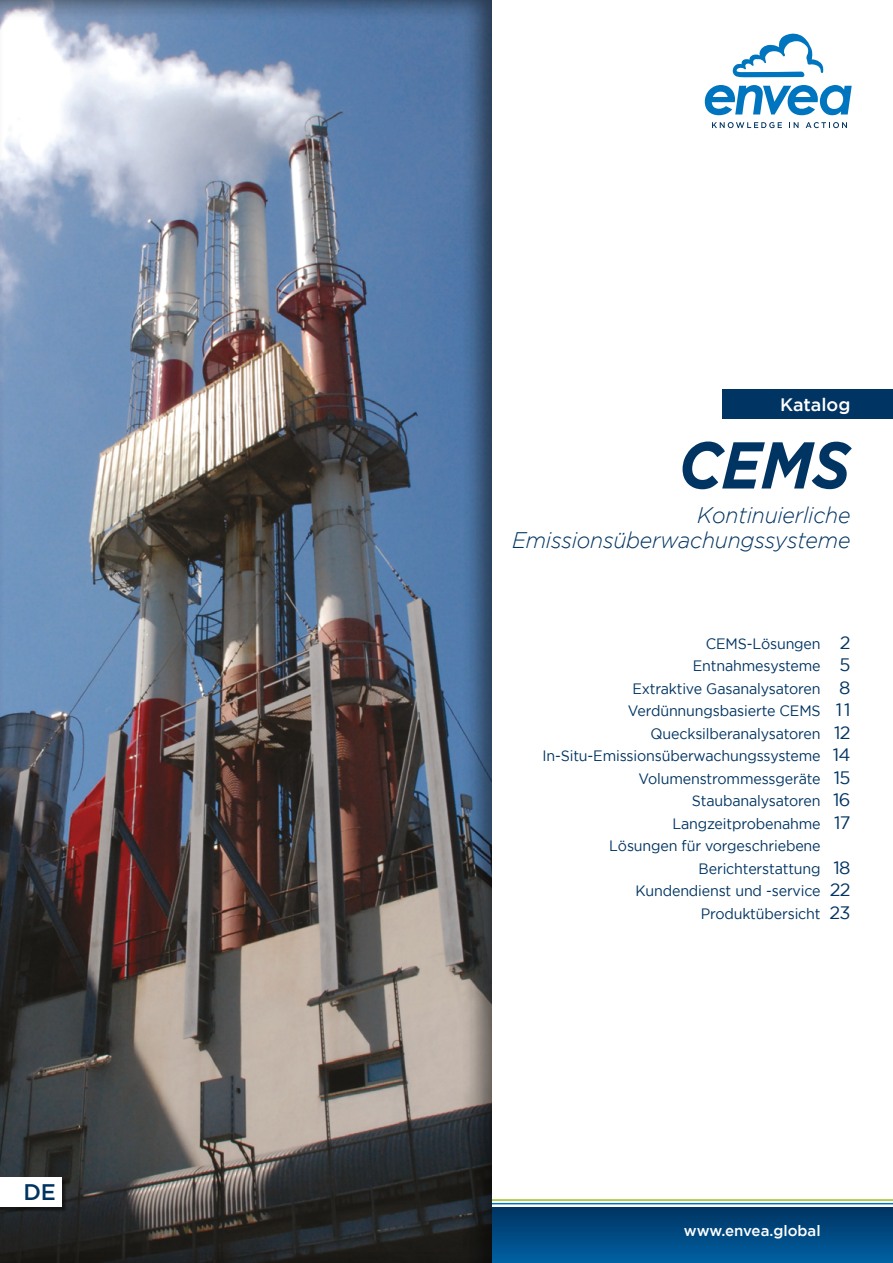
<style>
.page{position:relative;width:893px;height:1263px;background:#fff}
.page>*{position:absolute;margin:0;border:0;box-sizing:border-box;transform-origin:0 0}
.t1{font:italic 700 66px "Gotham";color:#003462;scale:.91 1}
.t2{font:italic 300 22.5px/25.5px "Gotham";letter-spacing:-.01em;color:#003462;text-align:right;scale:.95 1}
.t3{font:500 22.5px "Gotham";color:#003361}
.t4{font:18px "Gotham";letter-spacing:-.05em;color:#003462}
.t5{font:500 18px "Gotham";color:#fff}
.t6{font:15px/22.5px "Gotham";letter-spacing:-.01em;color:#003462;text-align:right;scale:.95 1}
.t7{font:500 15px "Gotham";color:#fff}
</style>
<div class="page">
<div style="left:470px;top:1207px;width:423px;height:56px;background:#005a99"></div>
<svg style="left:504px;top:1214px;width:389px;height:32px"></svg>
<svg style="left:504px;top:1199px;width:389px;height:15px"></svg>
<div style="left:0;top:0;width:504px;height:1263px;background:#000;opacity:.5"></div>
<div style="left:0;top:1178px;width:67px;height:33px;background:#000;opacity:.5"></div>
<div style="left:0;top:1177px;width:62px;height:29px;background:#fff"></div>
<svg style="left:705px;top:85px;width:147px;height:30px"></svg>
<svg style="left:732px;top:33px;width:92px;height:44px"></svg>
<svg style="left:712px;top:122px;width:70px;height:6px"></svg>
<svg style="left:789px;top:122px;width:9px;height:6px"></svg>
<svg style="left:806px;top:122px;width:41px;height:6px"></svg>
<div style="left:723px;top:389px;width:170px;height:30px;background:#003462"></div>
<p class="t3" style="left:23px;top:1180px;width:34px">DE</p>
<p class="t5" style="left:780px;top:394px;width:72px">Katalog</p>
<p class="t1" style="left:678px;top:427px;width:190px">CEMS</p>
<p class="t2" style="left:512px;top:502px;width:358px">Kontinuierliche<br>Emissionsüberwachungssysteme</p>
<p class="t6" style="left:706px;top:632px;width:123px">CEMS-Lösungen</p>
<p class="t6" style="left:693px;top:654px;width:136px">Entnahmesysteme</p>
<p class="t6" style="left:632px;top:677px;width:200px">Extraktive Gasanalysatoren</p>
<p class="t6" style="left:628px;top:699px;width:204px">Verdünnungsbasierte CEMS</p>
<p class="t6" style="left:650px;top:722px;width:181px">Quecksilberanalysatoren</p>
<p class="t6" style="left:542px;top:744px;width:294px">In-Situ-Emissionsüberwachungssysteme</p>
<p class="t6" style="left:639px;top:767px;width:193px">Volumenstrommessgeräte</p>
<p class="t6" style="left:692px;top:789px;width:137px">Staubanalysatoren</p>
<p class="t6" style="left:672px;top:812px;width:158px">Langzeitprobenahme</p>
<p class="t6" style="left:609px;top:834px;width:224px">Lösungen für vorgeschriebene<br>Berichterstattung</p>
<p class="t6" style="left:636px;top:879px;width:196px">Kundendienst und -service</p>
<p class="t6" style="left:701px;top:902px;width:128px">Produktübersicht</p>
<p class="t4" style="left:840px;top:632px;width:12px">2</p>
<p class="t4" style="left:839px;top:655px;width:13px">5</p>
<p class="t4" style="left:839px;top:677px;width:13px">8</p>
<p class="t4" style="left:836px;top:700px;width:16px">11</p>
<p class="t4" style="left:834px;top:722px;width:18px">12</p>
<p class="t4" style="left:833px;top:745px;width:19px">14</p>
<p class="t4" style="left:834px;top:767px;width:18px">15</p>
<p class="t4" style="left:833px;top:790px;width:19px">16</p>
<p class="t4" style="left:834px;top:812px;width:18px">17</p>
<p class="t4" style="left:834px;top:857px;width:18px">18</p>
<p class="t4" style="left:830px;top:880px;width:22px">22</p>
<p class="t4" style="left:829px;top:902px;width:22px">23</p>
<p class="t7" style="left:684px;top:1222px;width:138px">www.envea.global</p>
</div>
